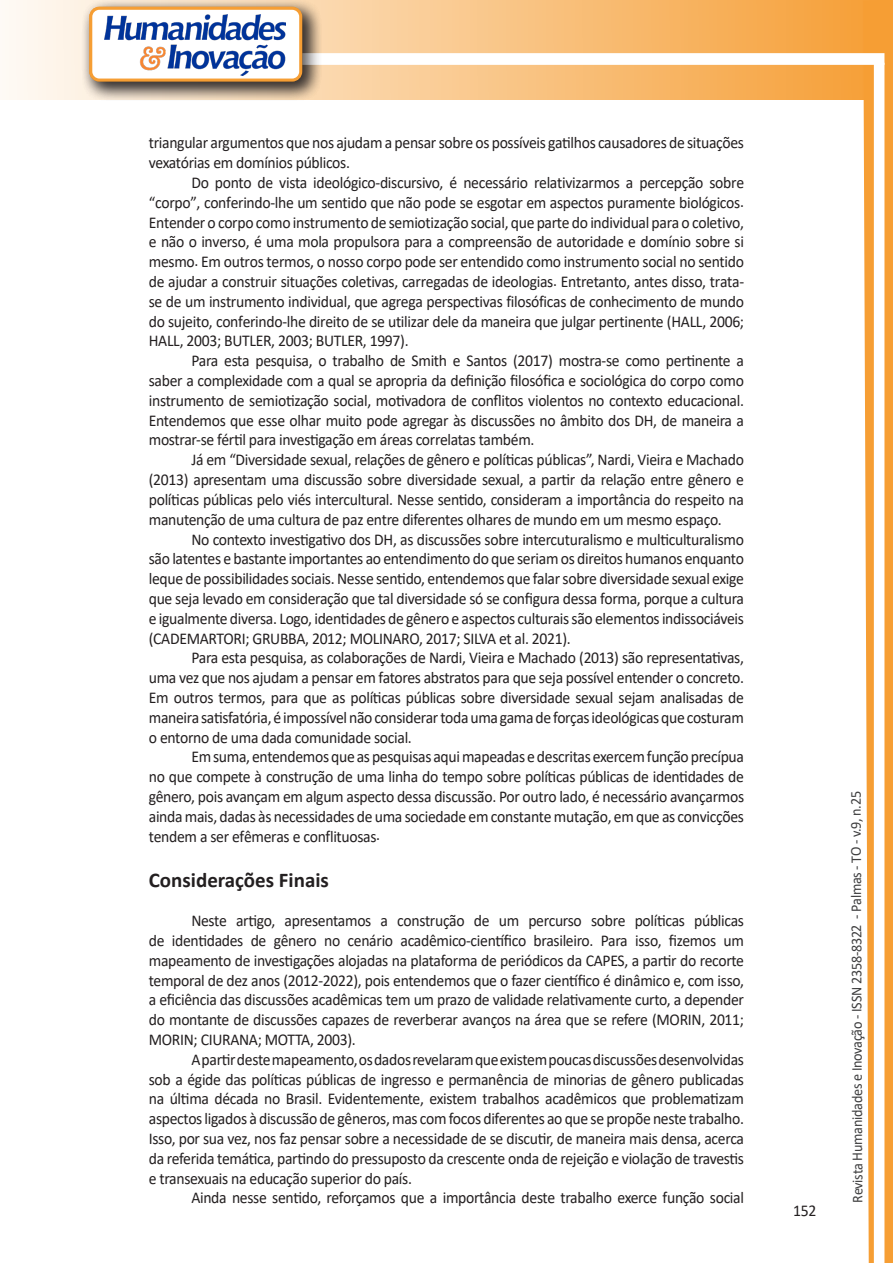
<style>
.page{position:relative;width:893px;height:1263px;background:#fff}
.page>*{position:absolute;margin:0;border:0;box-sizing:border-box;transform-origin:0 0}
.Titulo_2{font:700 21px "Calibri";color:#231f20}
.texto{font:16.5px/19.8px "Calibri";letter-spacing:-.02em;color:#231f20;text-align:justify;scale:.95 1}
.t1{font:15px "Calibri";letter-spacing:-.025em;color:#3e3e3f;scale:.95 1}
</style>
<div class="page">
<svg style="left:5px;top:0;width:858px;height:100px;background:#f9c484"></svg>
<div style="left:302px;top:53px;width:582px;height:12px;background:#fff;border:2px solid #fff"></div>
<svg style="left:863px;top:0;width:30px;height:1263px"></svg>
<div style="left:81px;top:0;width:241px;height:102px;background:#231f20;opacity:.75"></div>
<svg style="left:91px;top:8px;width:210px;height:72px"></svg>
<div style="left:89px;top:7px;width:213px;height:75px;border:3px solid #f69e34;border-radius:9px"></div>
<p class="texto" style="left:149px;top:133px;width:628px">triangular argumentos que nos ajudam a pensar sobre os possíveis gatilhos causadores de situações vexatórias em domínios públicos.</p>
<p class="texto" style="left:149px;top:172px;width:628px;text-indent:43px">Do ponto de vista ideológico-discursivo, é necessário relativizarmos a percepção sobre “corpo”, conferindo-lhe um sentido que não pode se esgotar em aspectos puramente biológicos.<br>Entender o corpo como instrumento de semiotização social, que parte do individual para o coletivo, e não o inverso, é uma mola propulsora para a compreensão de autoridade e domínio sobre si mesmo. Em outros termos, o nosso corpo pode ser entendido como instrumento social no sentido de ajudar a construir situações coletivas, carregadas de ideologias. Entretanto, antes disso, trata&shy;se de um instrumento individual, que agrega perspectivas filosóficas de conhecimento de mundo do sujeito, conferindo-lhe direito de se utilizar dele da maneira que julgar pertinente (HALL, 2006; HALL, 2003; BUTLER, 2003; BUTLER, 1997).</p>
<p class="texto" style="left:149px;top:350px;width:628px;text-indent:43px">Para esta pesquisa, o trabalho de Smith e Santos (2017) mostra-se como pertinente a saber a complexidade com a qual se apropria da definição filosófica e sociológica do corpo como instrumento de semiotização social, motivadora de conflitos violentos no contexto educacional.<br>Entendemos que esse olhar muito pode agregar às discussões no âmbito dos DH, de maneira a mostrar-se fértil para investigação em áreas correlatas também.</p>
<p class="texto" style="left:149px;top:449px;width:628px;text-indent:43px">Já em “Diversidade sexual, relações de gênero e políticas públicas”, Nardi, Vieira e Machado (2013) apresentam uma discussão sobre diversidade sexual, a partir da relação entre gênero e políticas públicas pelo viés intercultural. Nesse sentido, consideram a importância do respeito na manutenção de uma cultura de paz entre diferentes olhares de mundo em um mesmo espaço.</p>
<p class="texto" style="left:149px;top:529px;width:628px;text-indent:43px">No contexto investigativo dos DH, as discussões sobre intercuturalismo e multiculturalismo são latentes e bastante importantes ao entendimento do que seriam os direitos humanos enquanto leque de possibilidades sociais. Nesse sentido, entendemos que falar sobre diversidade sexual exige que seja levado em consideração que tal diversidade só se configura dessa forma, porque a cultura e igualmente diversa. Logo, identidades de gênero e aspectos culturais são elementos indissociáveis (CADEMARTORI; GRUBBA, 2012; MOLINARO, 2017; SILVA et al. 2021).</p>
<p class="texto" style="left:149px;top:647px;width:628px;text-indent:43px">Para esta pesquisa, as colaborações de Nardi, Vieira e Machado (2013) são representativas, uma vez que nos ajudam a pensar em fatores abstratos para que seja possível entender o concreto.<br>Em outros termos, para que as políticas públicas sobre diversidade sexual sejam analisadas de maneira satisfatória, é impossível não considerar toda uma gama de forças ideológicas que costuram o entorno de uma dada comunidade social.</p>
<p class="texto" style="left:149px;top:746px;width:628px;text-indent:43px">Em suma, entendemos que as pesquisas aqui mapeadas e descritas exercem função precípua no que compete à construção de uma linha do tempo sobre políticas públicas de identidades de gênero, pois avançam em algum aspecto dessa discussão. Por outro lado, é necessário avançarmos ainda mais, dadas às necessidades de uma sociedade em constante mutação, em que as convicções tendem a ser efêmeras e conflituosas.</p>
<p class="Titulo_2" style="left:149px;top:865px;width:182px">Considerações Finais</p>
<p class="texto" style="left:149px;top:910px;width:628px;text-indent:43px">Neste artigo, apresentamos a construção de um percurso sobre políticas públicas de identidades de gênero no cenário acadêmico-científico brasileiro. Para isso, fizemos um mapeamento de investigações alojadas na plataforma de periódicos da CAPES, a partir do recorte temporal de dez anos (2012-2022), pois entendemos que o fazer científico é dinâmico e, com isso, a eficiência das discussões acadêmicas tem um prazo de validade relativamente curto, a depender do montante de discussões capazes de reverberar avanços na área que se refere (MORIN, 2011; MORIN; CIURANA; MOTTA, 2003).</p>
<p class="texto" style="left:149px;top:1049px;width:628px;text-indent:43px">A partir deste mapeamento, os dados revelaram que existem poucas discussões desenvolvidas sob a égide das políticas públicas de ingresso e permanência de minorias de gênero publicadas na última década no Brasil. Evidentemente, existem trabalhos acadêmicos que problematizam aspectos ligados à discussão de gêneros, mas com focos diferentes ao que se propõe neste trabalho.<br>Isso, por sua vez, nos faz pensar sobre a necessidade de se discutir, de maneira mais densa, acerca da referida temática, partindo do pressuposto da crescente onda de rejeição e violação de travestis e transexuais na educação superior do país.</p>
<p class="texto" style="left:191px;top:1187px;width:583px">Ainda nesse sentido, reforçamos que a importância deste trabalho exerce função social</p>
<p class="texto" style="left:793px;top:1200px;width:26px">152</p>
<p class="t1" style="left:846px;top:1203px;width:435px;rotate:-90deg">Revista Humanidades e Inovação - ISSN 2358-8322 - Palmas - TO - v.9, n.25</p>
</div>
